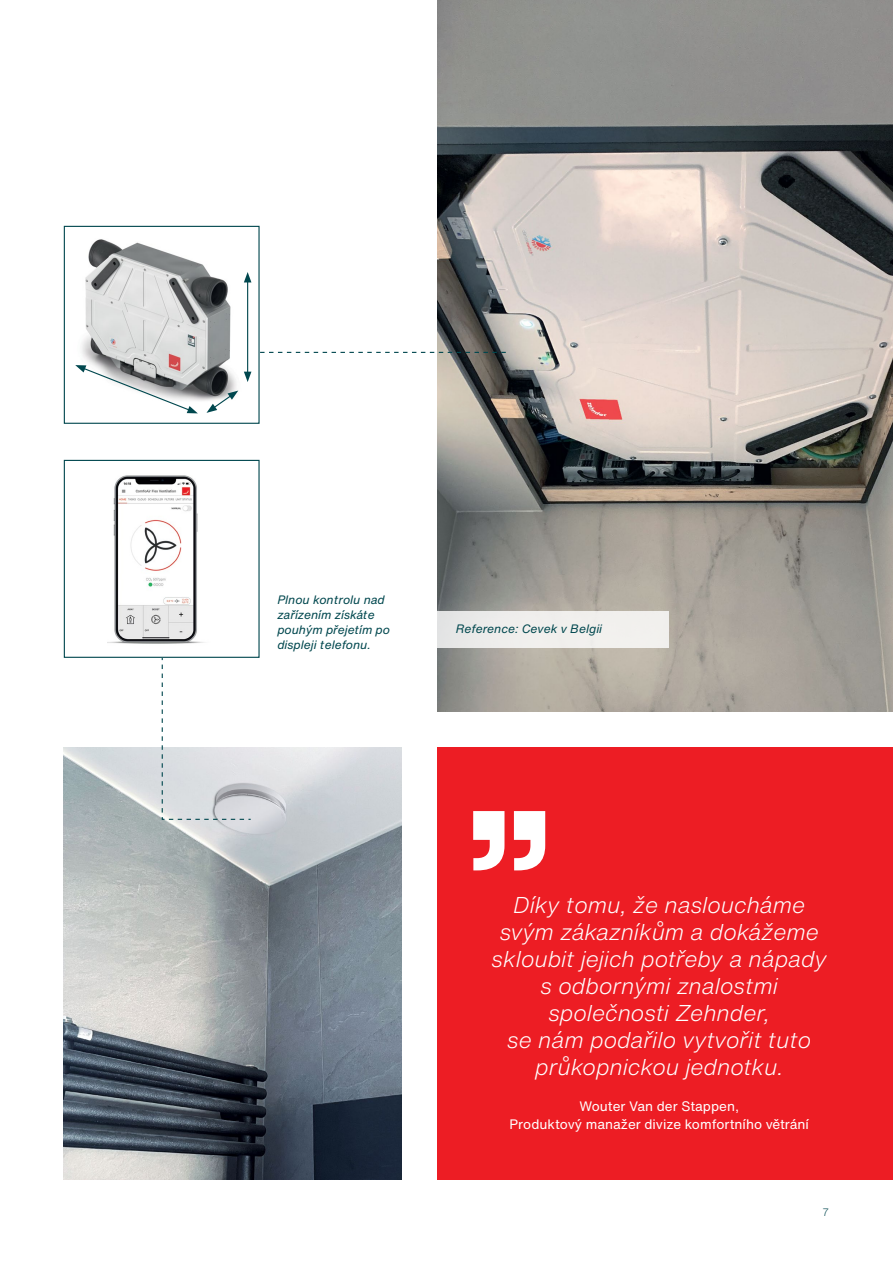
<style>
.page{position:relative;width:893px;height:1263px;background:#fff}
.page>*{position:absolute;margin:0;border:0;box-sizing:border-box;transform-origin:0 0}
.t1{font:italic 300 22.5px/27px "Helvetica Now Text";color:#fff;text-align:center}
.t2{font:13.5px/18px "Helvetica Now Text";color:#fff;text-align:center}
.t3{font:italic 12px/15px "Helvetica Now Text";color:#00474e}
.t4{font:300 10.5px "Helvetica Now Text";color:#00474e}
</style>
<div class="page">
<img style="left:438px;top:0;width:455px;height:712px">
<img style="left:64px;top:748px;width:338px;height:432px">
<svg style="left:161px;top:658px;width:91px;height:162px"></svg>
<img style="left:82px;top:239px;width:170px;height:175px">
<hr style="left:247px;top:280px;width:1px;height:94px;background:#00474e">
<svg style="left:244px;top:372px;width:7px;height:10px"></svg>
<svg style="left:244px;top:272px;width:7px;height:10px"></svg>
<svg style="left:75px;top:365px;width:123px;height:48px"></svg>
<svg style="left:206px;top:391px;width:32px;height:22px"></svg>
<div style="left:64px;top:226px;width:196px;height:198px;border:1px solid #00474e"></div>
<img style="left:108px;top:475px;width:96px;height:169px">
<div style="left:64px;top:460px;width:196px;height:198px;border:1px solid #00474e"></div>
<div style="left:438px;top:748px;width:455px;height:432px;background:#ed1d24"></div>
<svg style="left:260px;top:352px;width:246px;height:1px"></svg>
<svg style="left:473px;top:811px;width:72px;height:59px"></svg>
<div style="left:438px;top:611px;width:231px;height:36px;background:#f1efed"></div>
<p class="t3" style="left:277px;top:592px;width:114px">Plnou kontrolu nad zařízením získáte pouhým přejetím po displeji telefonu.</p>
<p class="t3" style="left:456px;top:621px;width:148px">Reference: Cevek v Belgii</p>
<p class="t1" style="left:492px;top:891px;width:337px">Díky tomu, že nasloucháme svým zákazníkům a dokážeme skloubit jejich potřeby a nápady s odbornými znalostmi společnosti Zehnder,<br>se nám podařilo vytvořit tuto průkopnickou jednotku.</p>
<p class="t2" style="left:509px;top:1097px;width:301px">Wouter Van der Stappen,<br>Produktový manažer divize komfortního větrání</p>
<p class="t4" style="left:822px;top:1204px;width:8px">7</p>
</div>
